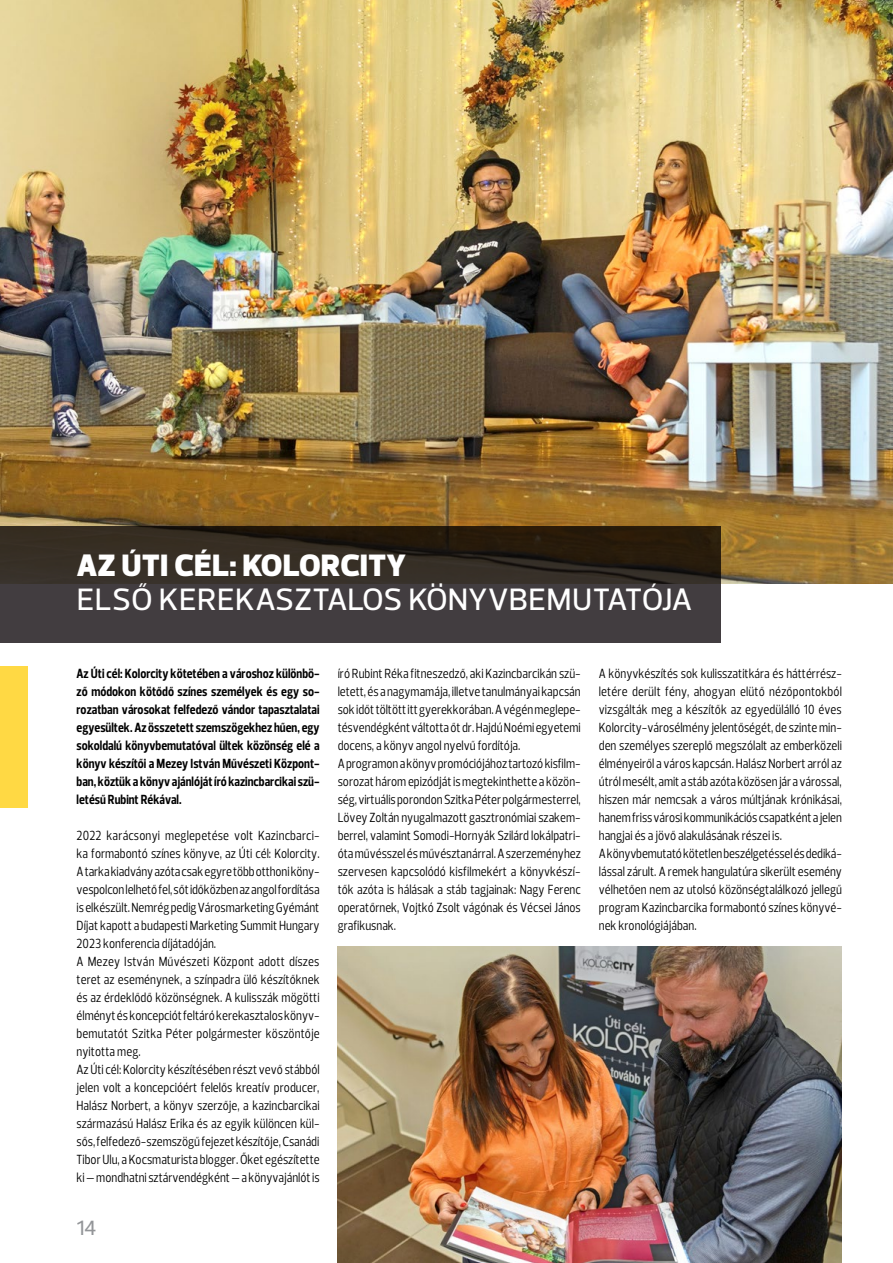
<style>
.page{position:relative;width:893px;height:1263px;background:#fff}
.page>*{position:absolute;margin:0;border:0;box-sizing:border-box;transform-origin:0 0}
.t1{font:500 31.5px "Prelo";color:#fff}
.t2{font:900 31.5px "Prelo";color:#fff}
.t3{font:500 21px "Prelo";color:#939598}
.t4{font:13.5px/18px "Prelo Condensed";color:#000}
.t5{font:700 13.5px/18px "Prelo Condensed";color:#000;text-align:justify}
</style>
<div class="page">
<img style="left:338px;top:946px;width:504px;height:317px">
<img style="left:0;top:0;width:893px;height:584px">
<svg style="left:0;top:526px;width:720px;height:116px;background:#38312d"></svg>
<div style="left:0;top:666px;width:28px;height:141px;background:#ffd944"></div>
<h1 class="t2" style="left:77px;top:546px;width:331px">AZ ÚTI CÉL: KOLORCITY</h1>
<h1 class="t1" style="left:77px;top:580px;width:617px">ELSŐ KEREKASZTALOS KÖNYVBEMUTATÓJA</h1>
<p class="t5" style="left:77px;top:665px;width:245px">Az Úti cél: Kolorcity kötetében a városhoz különbö&shy;ző módokon kötődő színes személyek és egy so&shy;rozatban városokat felfedező vándor tapasztalatai egyesültek. Az összetett szemszögekhez hűen, egy sokoldalú könyvbemutatóval ültek közönség elé a könyv készítői a Mezey István Művészeti Központ&shy;ban, köztük a könyv ajánlóját író kazincbarcikai szü&shy;letésű Rubint Rékával.</p>
<p class="t4" style="left:77px;top:827px;width:245px">2022 karácsonyi meglepetése volt Kazincbarci&shy;ka formabontó színes könyve, az Úti cél: Kolorcity.<br>A tarka kiadvány azóta csak egyre több otthoni köny&shy;vespolcon lelhető fel, sőt időközben az angol fordítása is elkészült. Nemrég pedig Városmarketing Gyémánt Díjat kapott a budapesti Marketing Summit Hungary 2023 konferencia díjátadóján.<br>A Mezey István Művészeti Központ adott díszes teret az eseménynek, a színpadra ülő készítőknek és az érdeklődő közönségnek. A kulisszák mögötti élményt és koncepciót feltáró kerekasztalos könyv&shy;bemutatót Szitka Péter polgármester köszöntője nyitotta meg.<br>Az Úti cél: Kolorcity készítésében részt vevő stábból jelen volt a koncepcióért felelős kreatív producer, Halász Norbert, a könyv szerzője, a kazincbarcikai származású Halász Erika és az egyik különcen kül&shy;sős, felfedező-szemszögű fejezet készítője, Csanádi Tibor Ulu, a Kocsmaturista blogger. Őket egészítette ki — mondhatni sztárvendégként — a könyvajánlót is</p>
<h2 class="t3" style="left:77px;top:1215px;width:22px">14</h2>
<p class="t4" style="left:338px;top:665px;width:245px">író Rubint Réka fitneszedző, aki Kazincbarcikán szü&shy;letett, és a nagymamája, illetve tanulmányai kapcsán sok időt töltött itt gyerekkorában. A végén meglepe&shy;tésvendégként váltotta őt dr. Hajdú Noémi egyetemi docens, a könyv angol nyelvű fordítója.<br>A programon a könyv promóciójához tartozó kisfilm&shy;sorozat három epizódját is megtekinthette a közön&shy;ség, virtuális porondon Szitka Péter polgármesterrel, Lövey Zoltán nyugalmazott gasztronómiai szakem&shy;berrel, valamint Somodi-Hornyák Szilárd lokálpatri&shy;óta művésszel és művésztanárral. A szerzeményhez szervesen kapcsolódó kisfilmekért a könyvkészí&shy;tők azóta is hálásak a stáb tagjainak: Nagy Ferenc operatőrnek, Vojtkó Zsolt vágónak és Vécsei János grafikusnak.</p>
<p class="t4" style="left:599px;top:665px;width:245px">A könyvkészítés sok kulisszatitkára és háttérrész&shy;letére derült fény, ahogyan elütő nézőpontokból vizsgálták meg a készítők az egyedülálló 10 éves Kolorcity-városélmény jelentőségét, de szinte min&shy;den személyes szereplő megszólalt az emberközeli élményeiről a város kapcsán. Halász Norbert arról az útról mesélt, amit a stáb azóta közösen jár a várossal, hiszen már nemcsak a város múltjának krónikásai, hanem friss városi kommunikációs csapatként a jelen hangjai és a jövő alakulásának részei is.<br>A könyvbemutató kötetlen beszélgetéssel és dediká&shy;lással zárult. A remek hangulatúra sikerült esemény vélhetően nem az utolsó közönségtalálkozó jellegű program Kazincbarcika formabontó színes könyvé&shy;nek kronológiájában.</p>
</div>
